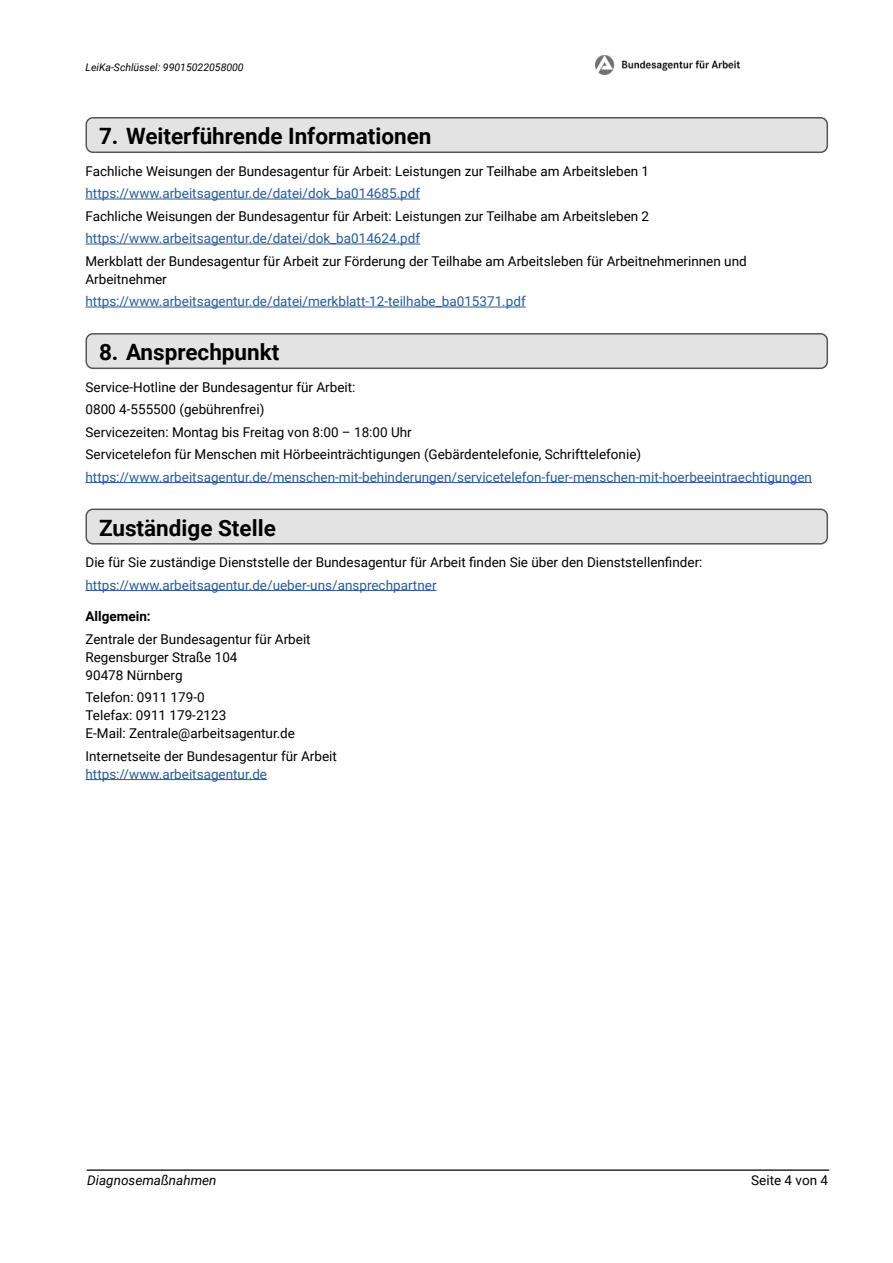
<style>
.page{position:relative;width:893px;height:1263px;background:#fff}
.page>*{position:absolute;margin:0;border:0;box-sizing:border-box;transform-origin:0 0}
.H2-Ueberschrift_K{font:700 22.5px "Roboto";color:#000}
.P-Fliesstext_K{font:13.5px/18px "Roboto";color:#000}
.P-Fliesstext_K-2{font:13.5px "Roboto";color:#275b9b}
.t1{font:italic 13.5px "Roboto";color:#000}
.P-Fliesstext_K-3{font:700 13.5px "Roboto";color:#000}
.P-Versions-Nr_K{font:italic 10.5px "Roboto";color:#000}
</style>
<div class="page">
<img style="left:595px;top:55px;width:145px;height:19px">
<hr style="left:87px;top:1169px;width:742px;height:2px;background:#2b2b2b">
<div style="left:86px;top:118px;width:741px;height:34px;background:#e3e3e3;border-radius:7px"></div>
<div style="left:85px;top:117px;width:743px;height:36px;border:2px solid #555;border-radius:7px"></div>
<hr style="left:85px;top:199px;width:335px;height:1px;background:#275b9b">
<hr style="left:85px;top:244px;width:335px;height:1px;background:#275b9b">
<hr style="left:85px;top:307px;width:441px;height:1px;background:#275b9b">
<div style="left:86px;top:334px;width:741px;height:34px;background:#e3e3e3;border-radius:7px"></div>
<div style="left:85px;top:333px;width:743px;height:36px;border:2px solid #555;border-radius:7px"></div>
<div style="left:86px;top:509px;width:741px;height:35px;background:#e3e3e3;border-radius:7px"></div>
<div style="left:85px;top:509px;width:743px;height:36px;border:2px solid #555;border-radius:7px"></div>
<hr style="left:85px;top:590px;width:352px;height:1px;background:#275b9b">
<hr style="left:85px;top:482px;width:727px;height:1px;background:#275b9b">
<hr style="left:85px;top:779px;width:182px;height:1px;background:#275b9b">
<p class="P-Versions-Nr_K" style="left:86px;top:60px;width:160px">LeiKa-Schlüssel: 99015022058000</p>
<h2 class="H2-Ueberschrift_K" style="left:99px;top:120px;width:334px">7. Weiterführende Informationen</h2>
<p class="P-Fliesstext_K" style="left:85px;top:161px;width:565px">Fachliche Weisungen der Bundesagentur für Arbeit: Leistungen zur Teilhabe am Arbeitsleben 1</p>
<p class="P-Fliesstext_K-2" style="left:85px;top:184px;width:336px">https://www.arbeitsagentur.de/datei/dok_ba014685.pdf</p>
<p class="P-Fliesstext_K" style="left:85px;top:206px;width:565px">Fachliche Weisungen der Bundesagentur für Arbeit: Leistungen zur Teilhabe am Arbeitsleben 2</p>
<p class="P-Fliesstext_K-2" style="left:85px;top:229px;width:336px">https://www.arbeitsagentur.de/datei/dok_ba014624.pdf</p>
<p class="P-Fliesstext_K" style="left:85px;top:251px;width:663px">Merkblatt der Bundesagentur für Arbeit zur Förderung der Teilhabe am Arbeitsleben für Arbeitnehmerinnen und<br>Arbeitnehmer</p>
<p class="P-Fliesstext_K-2" style="left:85px;top:292px;width:442px">https://www.arbeitsagentur.de/datei/merkblatt-12-teilhabe_ba015371.pdf</p>
<h2 class="H2-Ueberschrift_K" style="left:99px;top:336px;width:182px">8. Ansprechpunkt</h2>
<p class="P-Fliesstext_K" style="left:85px;top:377px;width:271px">Service-Hotline der Bundesagentur für Arbeit:</p>
<p class="P-Fliesstext_K" style="left:85px;top:400px;width:180px">0800 4-555500 (gebührenfrei)</p>
<p class="P-Fliesstext_K" style="left:85px;top:422px;width:328px">Servicezeiten: Montag bis Freitag von 8:00 – 18:00 Uhr</p>
<p class="P-Fliesstext_K" style="left:85px;top:445px;width:557px">Servicetelefon für Menschen mit Hörbeeinträchtigungen (Gebärdentelefonie, Schrifttelefonie)</p>
<p class="P-Fliesstext_K-2" style="left:85px;top:467px;width:728px">https://www.arbeitsagentur.de/menschen-mit-behinderungen/servicetelefon-fuer-menschen-mit-hoerbeeintraechtigungen</p>
<h2 class="H2-Ueberschrift_K" style="left:99px;top:512px;width:178px">Zuständige Stelle</h2>
<p class="P-Fliesstext_K" style="left:85px;top:553px;width:618px">Die für Sie zuständige Dienststelle der Bundesagentur für Arbeit finden Sie über den Dienststellenfinder:</p>
<p class="P-Fliesstext_K-2" style="left:85px;top:575px;width:353px">https://www.arbeitsagentur.de/ueber-uns/ansprechpartner</p>
<p class="P-Fliesstext_K-3" style="left:85px;top:607px;width:67px">Allgemein:</p>
<p class="P-Fliesstext_K" style="left:85px;top:629px;width:227px">Zentrale der Bundesagentur für Arbeit</p>
<p class="P-Fliesstext_K" style="left:85px;top:647px;width:154px">Regensburger Straße 104</p>
<p class="P-Fliesstext_K" style="left:85px;top:665px;width:99px">90478 Nürnberg</p>
<p class="P-Fliesstext_K" style="left:85px;top:688px;width:121px">Telefon: 0911 179-0</p>
<p class="P-Fliesstext_K" style="left:85px;top:706px;width:142px">Telefax: 0911 179-2123</p>
<p class="P-Fliesstext_K" style="left:85px;top:724px;width:211px">E-Mail: Zentrale@arbeitsagentur.de</p>
<p class="P-Fliesstext_K" style="left:85px;top:746px;width:253px">Internetseite der Bundesagentur für Arbeit</p>
<p class="P-Fliesstext_K-2" style="left:85px;top:764px;width:183px">https://www.arbeitsagentur.de</p>
<p class="t1" style="left:87px;top:1170px;width:131px">Diagnosemaßnahmen</p>
<p class="P-Fliesstext_K" style="left:751px;top:1170px;width:78px">Seite 4 von 4</p>
</div>
